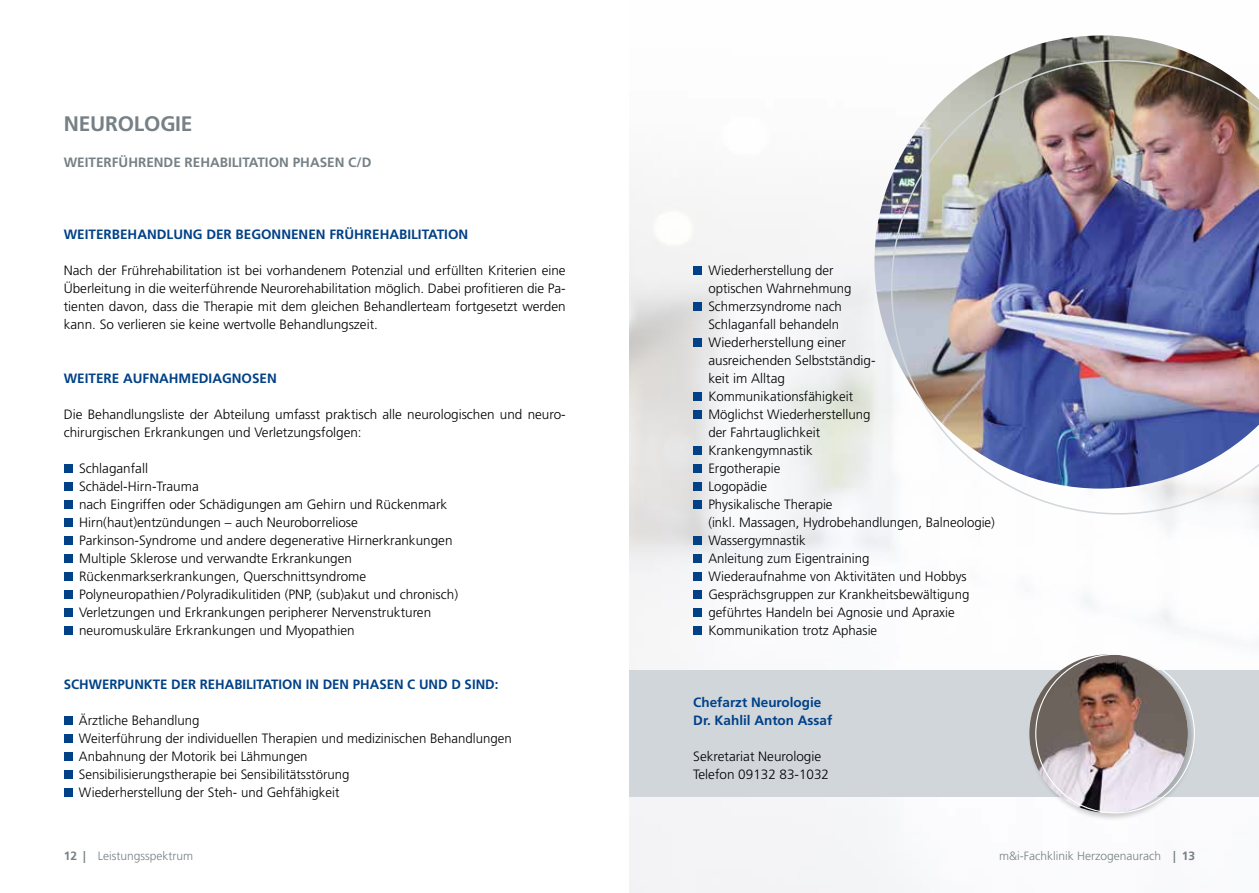
<style>
.page{position:relative;width:1259px;height:893px;background:#fff}
.page>*{position:absolute;margin:0;border:0;box-sizing:border-box;transform-origin:0 0}
.t1{font:700 21px "Frutiger LT Pro";letter-spacing:-.01em;color:#768085}
.t2{font:300 13.5px/18px "Frutiger LT Pro";color:#000}
.t3{font:700 13.5px/18px "Frutiger LT Pro";color:#004188}
.t4{font:700 13.5px "Frutiger LT Pro";color:#768085}
.t5{font:300 12px "Frutiger LT Pro";color:#768085}
.s1{font-weight:700}
</style>
<div class="page">
<img style="left:629px;top:195px;width:630px;height:698px">
<div style="left:629px;top:671px;width:630px;height:126px;background:#d1d6da"></div>
<img style="left:874px;top:35px;width:330px;height:454px">
<img style="left:891px;top:60px;width:368px;height:454px">
<div style="left:64px;top:464px;width:8px;height:9px;background:#004188"></div>
<div style="left:64px;top:482px;width:8px;height:9px;background:#004188"></div>
<div style="left:64px;top:500px;width:8px;height:9px;background:#004188"></div>
<div style="left:64px;top:518px;width:8px;height:9px;background:#004188"></div>
<div style="left:64px;top:536px;width:8px;height:9px;background:#004188"></div>
<div style="left:64px;top:554px;width:8px;height:9px;background:#004188"></div>
<div style="left:64px;top:572px;width:8px;height:9px;background:#004188"></div>
<div style="left:64px;top:590px;width:8px;height:9px;background:#004188"></div>
<div style="left:64px;top:608px;width:8px;height:9px;background:#004188"></div>
<div style="left:64px;top:626px;width:8px;height:9px;background:#004188"></div>
<div style="left:1028px;top:653px;width:168px;height:168px;background:#000;opacity:.2"></div>
<img style="left:1029px;top:654px;width:159px;height:159px;border-radius:79px">
<div style="left:64px;top:716px;width:8px;height:9px;background:#004188"></div>
<div style="left:64px;top:734px;width:8px;height:9px;background:#004188"></div>
<div style="left:64px;top:752px;width:8px;height:9px;background:#004188"></div>
<div style="left:64px;top:770px;width:8px;height:9px;background:#004188"></div>
<div style="left:64px;top:788px;width:8px;height:9px;background:#004188"></div>
<div style="left:693px;top:266px;width:8px;height:9px;background:#004188"></div>
<div style="left:693px;top:302px;width:8px;height:9px;background:#004188"></div>
<div style="left:693px;top:338px;width:8px;height:9px;background:#004188"></div>
<div style="left:693px;top:392px;width:8px;height:9px;background:#004188"></div>
<div style="left:693px;top:410px;width:8px;height:9px;background:#004188"></div>
<div style="left:693px;top:446px;width:8px;height:9px;background:#004188"></div>
<div style="left:693px;top:464px;width:8px;height:9px;background:#004188"></div>
<div style="left:693px;top:482px;width:8px;height:9px;background:#004188"></div>
<div style="left:693px;top:500px;width:8px;height:9px;background:#004188"></div>
<div style="left:693px;top:536px;width:8px;height:9px;background:#004188"></div>
<div style="left:693px;top:554px;width:8px;height:9px;background:#004188"></div>
<div style="left:693px;top:572px;width:8px;height:9px;background:#004188"></div>
<div style="left:693px;top:590px;width:8px;height:9px;background:#004188"></div>
<div style="left:693px;top:608px;width:8px;height:9px;background:#004188"></div>
<div style="left:693px;top:626px;width:8px;height:9px;background:#004188"></div>
<h1 class="t1" style="left:64px;top:111px;width:130px">NEUROLOGIE</h1>
<p class="t4" style="left:64px;top:154px;width:309px">WEITERFÜHRENDE REHABILITATION PHASEN C/D</p>
<p class="t3" style="left:64px;top:225px;width:406px">WEITERBEHANDLUNG DER BEGONNENEN FRÜHREHABILITATION</p>
<p class="t2" style="left:64px;top:261px;width:503px;text-align:justify">Nach der Frührehabilitation ist bei vorhandenem Potenzial und erfüllten Kriterien eine Überleitung in die weiterführende Neurorehabilitation möglich. Dabei profitieren die Pa&shy;tienten davon, dass die Therapie mit dem gleichen Behandlerteam fortgesetzt werden kann. So verlieren sie keine wertvolle Behandlungszeit.</p>
<p class="t3" style="left:64px;top:369px;width:215px">WEITERE AUFNAHMEDIAGNOSEN</p>
<p class="t2" style="left:64px;top:405px;width:503px">Die Behandlungsliste der Abteilung umfasst praktisch alle neurologischen und neuro&shy;chirurgischen Erkrankungen und Verletzungsfolgen:</p>
<p class="t2" style="left:79px;top:459px;width:380px">Schlaganfall<br>Schädel-Hirn-Trauma<br>nach Eingriffen oder Schädigungen am Gehirn und Rückenmark Hirn(haut)entzündungen – auch Neuroborreliose Parkinson-Syndrome und andere degenerative Hirnerkrankungen Multiple Sklerose und verwandte Erkrankungen Rückenmarkserkrankungen, Querschnittsyndrome Polyneuropathien/Polyradikulitiden (PNP, (sub)akut und chronisch)<br>Verletzungen und Erkrankungen peripherer Nervenstrukturen neuromuskuläre Erkrankungen und Myopathien</p>
<p class="t3" style="left:64px;top:675px;width:436px">SCHWERPUNKTE DER REHABILITATION IN DEN PHASEN C UND D SIND:</p>
<p class="t2" style="left:79px;top:711px;width:434px">Ärztliche Behandlung<br>Weiterführung der individuellen Therapien und medizinischen Behandlungen Anbahnung der Motorik bei Lähmungen<br>Sensibilisierungstherapie bei Sensibilitätsstörung<br>Wiederherstellung der Steh- und Gehfähigkeit</p>
<p class="t2" style="left:708px;top:261px;width:288px">Wiederherstellung der<br>optischen Wahrnehmung<br>Schmerzsyndrome nach<br>Schlaganfall behandeln<br>Wiederherstellung einer<br>ausreichenden Selbstständig-<br>keit im Alltag<br>Kommunikationsfähigkeit<br>Möglichst Wiederherstellung<br>der Fahrtauglichkeit<br>Krankengymnastik<br>Ergotherapie<br>Logopädie<br>Physikalische Therapie<br>(inkl. Massagen, Hydrobehandlungen, Balneologie)<br>Wassergymnastik<br>Anleitung zum Eigentraining<br>Wiederaufnahme von Aktivitäten und Hobbys<br>Gesprächsgruppen zur Krankheitsbewältigung geführtes Handeln bei Agnosie und Apraxie<br>Kommunikation trotz Aphasie</p>
<p class="t3" style="left:693px;top:693px;width:141px">Chefarzt Neurologie<br>Dr. Kahlil Anton Assaf</p>
<p class="t2" style="left:693px;top:747px;width:137px">Sekretariat Neurologie<br>Telefon 09132 83-1032</p>
<p class="t5" style="left:64px;top:848px;width:131px"><span class="s1">12 |</span> Leistungsspektrum</p>
<p class="t5" style="left:999px;top:848px;width:198px">m&amp;i-Fachklinik Herzogenaurach <span class="s1">| 13</span></p>
</div>
